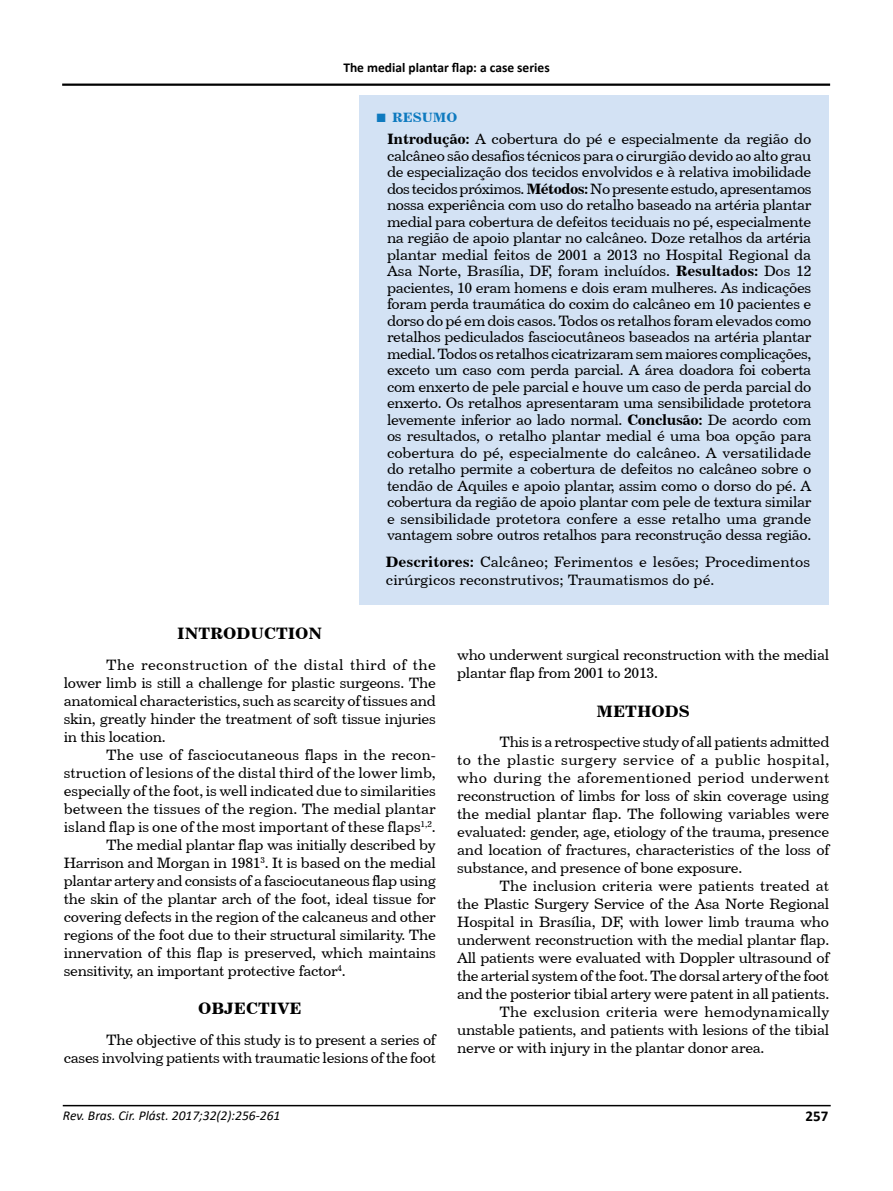
<style>
.page{position:relative;width:893px;height:1191px;background:#fff}
.page>*{position:absolute;margin:0;border:0;box-sizing:border-box;transform-origin:0 0}
.t1{font:16.5px "Century 731 BT Bold A";color:#000}
.t2{font:15px/16.5px "Century 731 BT Roman A";letter-spacing:-.02em;color:#000;text-align:justify}
.t3{font:15px/18px "Century 731 BT Roman A";color:#000}
.t4{font:15px "Century 731 BT Roman A";letter-spacing:.005em;color:#000}
.t5{font:700 15px "Calibri";color:#000}
.t6{font:italic 13.5px "Calibri";color:#000}
.t7{font:700 13.5px "Calibri";color:#000}
.t8{font:13.5px "Century 731 BT Bold A";color:#0e7abf}
.s1{font-family:"Times New Roman";font-weight:700;font-size:18px}
.s2{font-family:"Century 731 BT Bold A"}
</style>
<div class="page">
<hr style="left:63px;top:1104px;width:768px;height:2px;background:#000">
<hr style="left:62px;top:84px;width:768px;height:2px;background:#000">
<div style="left:359px;top:96px;width:470px;height:509px;background:#d3e2f4"></div>
<p class="t7" style="left:343px;top:58px;width:208px">The medial plantar flap: a case series</p>
<p class="t8" style="left:376px;top:109px;width:83px"><span class="s1">■</span> RESUMO</p>
<p class="t2" style="left:387px;top:130px;width:426px"><span class="s2">Introdução:</span> A cobertura do pé e especialmente da região do calcâneo são desafios técnicos para o cirurgião devido ao alto grau de especialização dos tecidos envolvidos e à relativa imobilidade dos tecidos próximos. <span class="s2">Métodos:</span> No presente estudo, apresentamos nossa experiência com uso do retalho baseado na artéria plantar medial para cobertura de defeitos teciduais no pé, especialmente na região de apoio plantar no calcâneo. Doze retalhos da artéria plantar medial feitos de 2001 a 2013 no Hospital Regional da Asa Norte, Brasília, DF, foram incluídos. <span class="s2">Resultados:</span> Dos 12 pacientes, 10 eram homens e dois eram mulheres. As indicações foram perda traumática do coxim do calcâneo em 10 pacientes e dorso do pé em dois casos. Todos os retalhos foram elevados como retalhos pediculados fasciocutâneos baseados na artéria plantar medial. Todos os retalhos cicatrizaram sem maiores complicações, exceto um caso com perda parcial. A área doadora foi coberta com enxerto de pele parcial e houve um caso de perda parcial do enxerto. Os retalhos apresentaram uma sensibilidade protetora levemente inferior ao lado normal. <span class="s2">Conclusão:</span> De acordo com os resultados, o retalho plantar medial é uma boa opção para cobertura do pé, especialmente do calcâneo. A versatilidade do retalho permite a cobertura de defeitos no calcâneo sobre o tendão de Aquiles e apoio plantar, assim como o dorso do pé. A cobertura da região de apoio plantar com pele de textura similar e sensibilidade protetora confere a esse retalho uma grande vantagem sobre outros retalhos para reconstrução dessa região.</p>
<p class="t3" style="left:386px;top:553px;width:426px"><span class="s2">Descritores:</span> Calcâneo; Ferimentos e lesões; Procedimentos cirúrgicos reconstrutivos; Traumatismos do pé.</p>
<p class="t1" style="left:177px;top:623px;width:147px">INTRODUCTION</p>
<p class="t2" style="left:64px;top:655px;width:374px;line-height:18px;text-indent:43px">The reconstruction of the distal third of the lower limb is still a challenge for plastic surgeons. The anatomical characteristics, such as scarcity of tissues and skin, greatly hinder the treatment of soft tissue injuries in this location.</p>
<p class="t3" style="left:106px;top:745px;width:331px">The use of fasciocutaneous flaps in the recon-</p>
<p class="t3" style="left:64px;top:763px;width:374px">struction of lesions of the distal third of the lower limb,</p>
<p class="t2" style="left:64px;top:782px;width:374px">especially of the foot, is well indicated due to similarities</p>
<p class="t3" style="left:64px;top:799px;width:374px">between the tissues of the region. The medial plantar</p>
<p class="t3" style="left:64px;top:817px;width:374px">island flap is one of the most important of these flaps<sup>1,2</sup>.</p>
<p class="t2" style="left:106px;top:836px;width:331px">The medial plantar flap was initially described by</p>
<p class="t2" style="left:64px;top:854px;width:374px">Harrison and Morgan in 1981<sup>3</sup>. It is based on the medial</p>
<p class="t2" style="left:64px;top:872px;width:374px">plantar artery and consists of a fasciocutaneous flap using</p>
<p class="t2" style="left:64px;top:890px;width:374px">the skin of the plantar arch of the foot, ideal tissue for</p>
<p class="t2" style="left:64px;top:908px;width:374px">covering defects in the region of the calcaneus and other</p>
<p class="t2" style="left:64px;top:926px;width:374px">regions of the foot due to their structural similarity. The</p>
<p class="t2" style="left:64px;top:944px;width:374px">innervation of this flap is preserved, which maintains</p>
<p class="t2" style="left:64px;top:962px;width:283px">sensitivity, an important protective factor<sup>4</sup>.</p>
<p class="t1" style="left:198px;top:998px;width:105px">OBJECTIVE</p>
<p class="t2" style="left:64px;top:1030px;width:374px;line-height:18px;text-align:right">The objective of this study is to present a series of<br>cases involving patients with traumatic lesions of the foot</p>
<p class="t2" style="left:457px;top:645px;width:374px;line-height:18px">who underwent surgical reconstruction with the medial plantar flap from 2001 to 2013.</p>
<p class="t1" style="left:596px;top:700px;width:95px">METHODS</p>
<p class="t2" style="left:457px;top:733px;width:374px;line-height:18px;text-indent:43px">This is a retrospective study of all patients admitted to the plastic surgery service of a public hospital, who during the aforementioned period underwent reconstruction of limbs for loss of skin coverage using the medial plantar flap. The following variables were evaluated: gender, age, etiology of the trauma, presence and location of fractures, characteristics of the loss of substance, and presence of bone exposure.</p>
<p class="t3" style="left:500px;top:877px;width:331px">The inclusion criteria were patients treated at</p>
<p class="t2" style="left:457px;top:895px;width:374px">the Plastic Surgery Service of the Asa Norte Regional</p>
<p class="t2" style="left:457px;top:913px;width:373px">Hospital in Brasília, DF, with lower limb trauma who</p>
<p class="t2" style="left:457px;top:931px;width:374px">underwent reconstruction with the medial plantar flap.</p>
<p class="t2" style="left:457px;top:949px;width:374px">All patients were evaluated with Doppler ultrasound of</p>
<p class="t2" style="left:457px;top:967px;width:374px">the arterial system of the foot. The dorsal artery of the foot</p>
<p class="t2" style="left:457px;top:985px;width:374px">and the posterior tibial artery were patent in all patients.</p>
<p class="t4" style="left:500px;top:1003px;width:331px">The exclusion criteria were hemodynamically</p>
<p class="t2" style="left:457px;top:1021px;width:374px">unstable patients, and patients with lesions of the tibial</p>
<p class="t2" style="left:457px;top:1039px;width:309px">nerve or with injury in the plantar donor area.</p>
<p class="t6" style="left:63px;top:1105px;width:219px">Rev. Bras. Cir. Plást. 2017;32(2):256-261</p>
<p class="t5" style="left:806px;top:1105px;width:24px">257</p>
</div>
